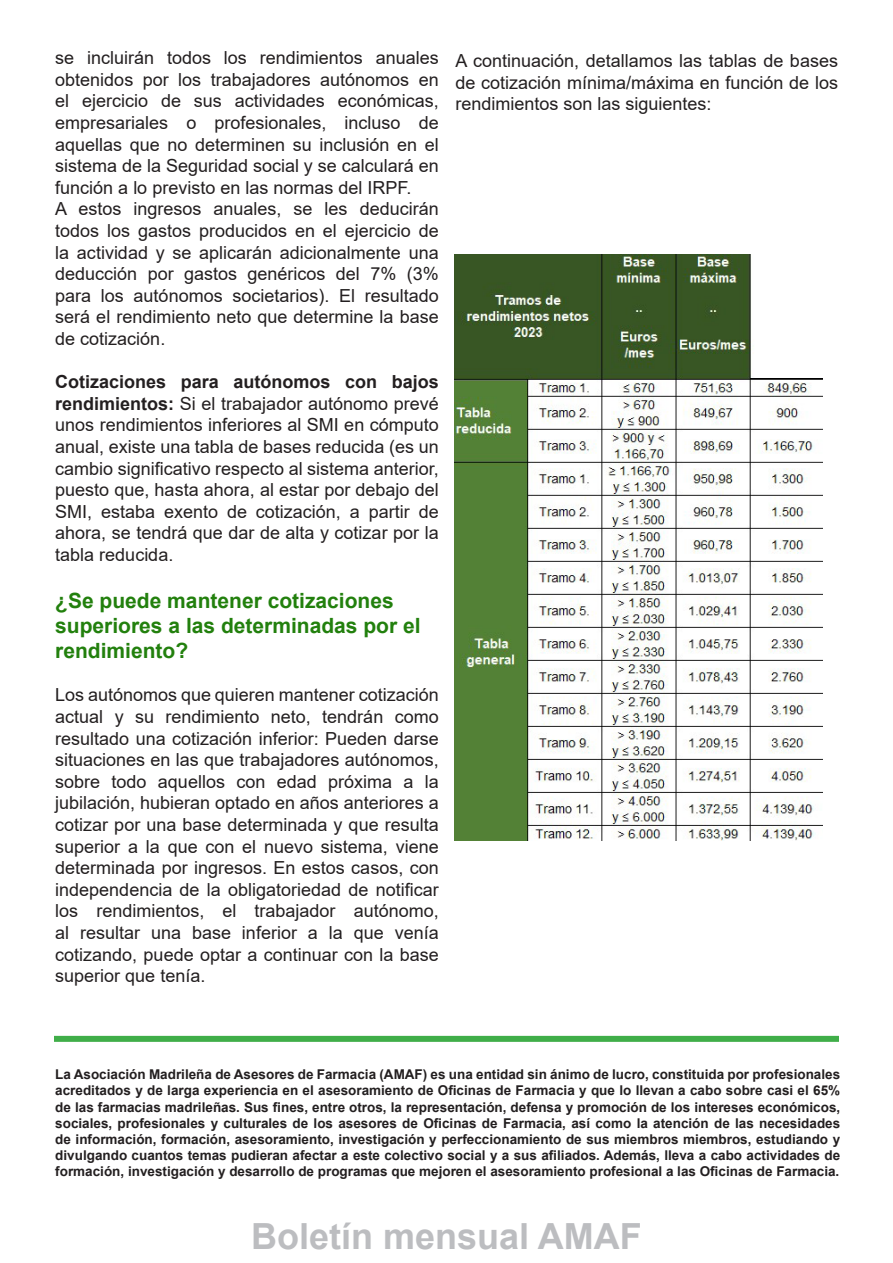
<style>
.page{position:relative;width:893px;height:1263px;background:#fff}
.page>*{position:absolute;margin:0;border:0;box-sizing:border-box;transform-origin:0 0}
.t1{font:700 36px "Arial";color:#bcbdc0}
.t2{font:700 21px/25.2px "Arial";color:#22800d}
.t3{font:18px/21.6px "Arial";color:#231f20;text-align:justify}
.t4{font:700 13.5px/16.2px "Arial";color:#231f20;text-align:justify}
.s1{font-weight:700}
</style>
<div class="page">
<div style="left:54px;top:1036px;width:785px;height:6px;background:#40ae49"></div>
<img style="left:455px;top:255px;width:368px;height:586px">
<p class="t3" style="left:55px;top:47px;width:385px">se incluirán todos los rendimientos anuales obtenidos por los trabajadores autónomos en el ejercicio de sus actividades económicas, empresariales o profesionales, incluso de aquellas que no determinen su inclusión en el sistema de la Seguridad social y se calculará en función a lo previsto en las normas del IRPF.</p>
<p class="t3" style="left:55px;top:198px;width:385px">A estos ingresos anuales, se les deducirán todos los gastos producidos en el ejercicio de la actividad y se aplicarán adicionalmente una deducción por gastos genéricos del 7% (3% para los autónomos societarios). El resultado será el rendimiento neto que determine la base de cotización.</p>
<p class="t3" style="left:55px;top:371px;width:385px"><span class="s1">Cotizaciones para autónomos con bajos rendimientos:</span> Si el trabajador autónomo prevé unos rendimientos inferiores al SMI en cómputo anual, existe una tabla de bases reducida (es un cambio significativo respecto al sistema anterior, puesto que, hasta ahora, al estar por debajo del SMI, estaba exento de cotización, a partir de ahora, se tendrá que dar de alta y cotizar por la tabla reducida.</p>
<p class="t2" style="left:55px;top:588px;width:367px">¿Se puede mantener cotizaciones superiores a las determinadas por el rendimiento?</p>
<p class="t3" style="left:55px;top:684px;width:385px">Los autónomos que quieren mantener cotización actual y su rendimiento neto, tendrán como resultado una cotización inferior: Pueden darse situaciones en las que trabajadores autónomos, sobre todo aquellos con edad próxima a la jubilación, hubieran optado en años anteriores a cotizar por una base determinada y que resulta superior a la que con el nuevo sistema, viene determinada por ingresos. En estos casos, con independencia de la obligatoriedad de notificar los rendimientos, el trabajador autónomo, al resultar una base inferior a la que venía cotizando, puede optar a continuar con la base superior que tenía.</p>
<p class="t3" style="left:455px;top:50px;width:384px">A continuación, detallamos las tablas de bases de cotización mínima/máxima en función de los rendimientos son las siguientes:</p>
<p class="t4" style="left:55px;top:1066px;width:786px">La Asociación Madrileña de Asesores de Farmacia (AMAF) es una entidad sin ánimo de lucro, constituida por profesionales acreditados y de larga experiencia en el asesoramiento de Oficinas de Farmacia y que lo llevan a cabo sobre casi el 65% de las farmacias madrileñas. Sus fines, entre otros, la representación, defensa y promoción de los intereses económicos, sociales, profesionales y culturales de los asesores de Oficinas de Farmacia, así como la atención de las necesidades de información, formación, asesoramiento, investigación y perfeccionamiento de sus miembros miembros, estudiando y divulgando cuantos temas pudieran afectar a este colectivo social y a sus afiliados. Además, lleva a cabo actividades de formación, investigación y desarrollo de programas que mejoren el asesoramiento profesional a las Oficinas de Farmacia.</p>
<h1 class="t1" style="left:251px;top:1211px;width:392px">Boletín mensual AMAF</h1>
</div>
